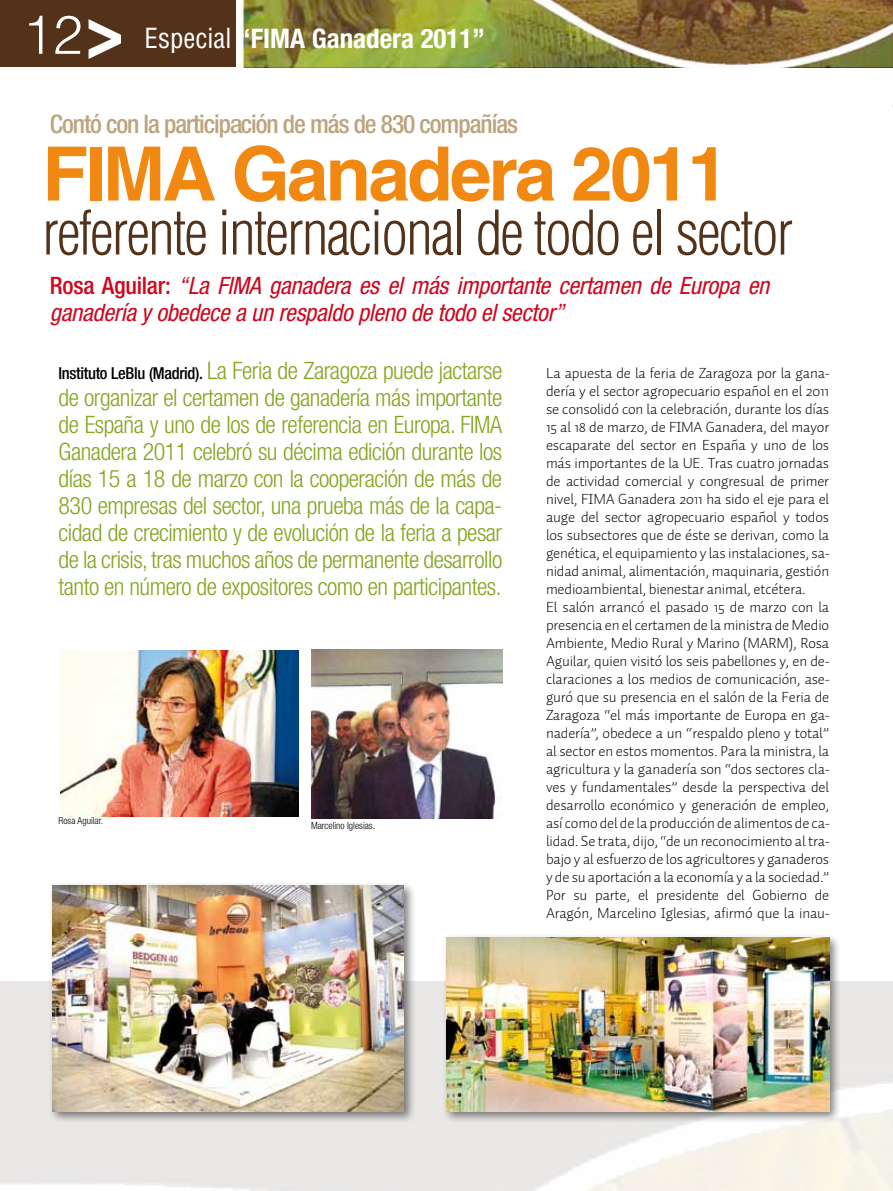
<style>
.page{position:relative;width:893px;height:1191px;background:#fff}
.page>*{position:absolute;margin:0;border:0;box-sizing:border-box;transform-origin:0 0}
.t1{font:700 86.55px "Helvetica";color:#fff}
.t2{font:700 75px "Helvetica";letter-spacing:-.04em;color:#f08812}
.t3{font:300 condensed 60px "Helvetica";letter-spacing:-.03em;color:#533219}
.t4{font:700 condensed 27px "Helvetica Neue";color:#fff}
.t5{font:500 condensed 25.5px "Helvetica Neue LT Std";letter-spacing:-.04em;color:#bca47e}
.t6{font:300 condensed 24px/27px "Helvetica Neue LT Std";letter-spacing:-.02em;color:#85a51f;text-align:justify}
.t7{font:italic condensed 24px/27px "Helvetica Neue LT Std";letter-spacing:-.01em;color:#cd071e}
.t8{font:300 15px/18px "Auto 1";letter-spacing:-.01em;color:#000}
.t9{font:300 condensed 9.75px "Helvetica Neue LT Std";color:#000}
.s1{font-family:"Helvetica";font-weight:300;font-stretch:normal;font-size:54px}
.s2{font-family:"Helvetica";font-weight:400}
.s3{font-weight:500;font-style:normal}
.s4{font-weight:500;font-size:16.5px;color:#000}
</style>
<div class="page">
<div style="left:0;top:0;width:601px;height:66px;background:#533219"></div>
<img style="left:61px;top:650px;width:237px;height:167px">
<svg style="left:884px;top:67px;width:9px;height:41px"></svg>
<img style="left:236px;top:0;width:657px;height:67px">
<img style="left:311px;top:650px;width:191px;height:168px">
<div style="left:48px;top:881px;width:368px;height:242px;background:#000;opacity:.5"></div>
<img style="left:52px;top:885px;width:352px;height:226px">
<div style="left:442px;top:933px;width:400px;height:190px;background:#000;opacity:.5"></div>
<img style="left:446px;top:937px;width:383px;height:174px">
<h3 class="t4" style="left:23px;top:22px;width:464px"><span class="s1">12</span> <span class="s2">Especial</span> “FIMA Ganadera 2011”</h3>
<h1 class="t1" style="left:144px;top:14px;width:52px;rotate:90deg">^</h1>
<h3 class="t5" style="left:50px;top:109px;width:470px">Contó con la participación de más de 830 compañías</h3>
<h2 class="t2" style="left:42px;top:128px;width:688px">FIMA Ganadera 2011</h2>
<h3 class="t3" style="left:42px;top:198px;width:753px">referente internacional de todo el sector</h3>
<h3 class="t7" style="left:50px;top:272px;width:721px"><span class="s3">Rosa Aguilar:</span> “La FIMA ganadera es el más importante certamen de Europa en ganadería y obedece a un respaldo pleno de todo el sector”</h3>
<p class="t6" style="left:59px;top:356px;width:445px"><span class="s4">Instituto LeBlu (Madrid).</span> La Feria de Zaragoza puede jactarse de organizar el certamen de ganadería más importante de España y uno de los de referencia en Europa. FIMA Ganadera 2011 celebró su décima edición durante los días 15 a 18 de marzo con la cooperación de más de 830 empresas del sector, una prueba más de la capa&shy;cidad de crecimiento y de evolución de la feria a pesar de la crisis, tras muchos años de permanente desarrollo tanto en número de expositores como en participantes.</p>
<p class="t9" style="left:59px;top:815px;width:46px">Rosa Aguilar.</p>
<p class="t9" style="left:311px;top:820px;width:66px">Marcelino Iglesias.</p>
<p class="t8" style="left:546px;top:364px;width:285px">La apuesta de la feria de Zaragoza por la gana&shy;dería y el sector agropecuario español en el 2011 se consolidó con la celebración, durante los días 15 al 18 de marzo, de FIMA Ganadera, del mayor escaparate del sector en España y uno de los más importantes de la UE. Tras cuatro jornadas de actividad comercial y congresual de primer nivel, FIMA Ganadera 2011 ha sido el eje para el auge del sector agropecuario español y todos los subsectores que de éste se derivan, como la genética, el equipamiento y las instalaciones, sa&shy;nidad animal, alimentación, maquinaria, gestión medioambiental, bienestar animal, etcétera.<br>El salón arrancó el pasado 15 de marzo con la presencia en el certamen de la ministra de Medio Ambiente, Medio Rural y Marino (MARM), Rosa Aguilar, quien visitó los seis pabellones y, en de&shy;claraciones a los medios de comunicación, ase&shy;guró que su presencia en el salón de la Feria de Zaragoza “el más importante de Europa en ga&shy;nadería”, obedece a un “respaldo pleno y total” al sector en estos momentos. Para la ministra, la agricultura y la ganadería son “dos sectores cla&shy;ves y fundamentales” desde la perspectiva del desarrollo económico y generación de empleo, así como del de la producción de alimentos de ca&shy;lidad. Se trata, dijo, “de un reconocimiento al tra&shy;bajo y al esfuerzo de los agricultores y ganaderos y de su aportación a la economía y a la sociedad.” Por su parte, el presidente del Gobierno de Aragón, Marcelino Iglesias, afirmó que la inau-</p>
</div>
